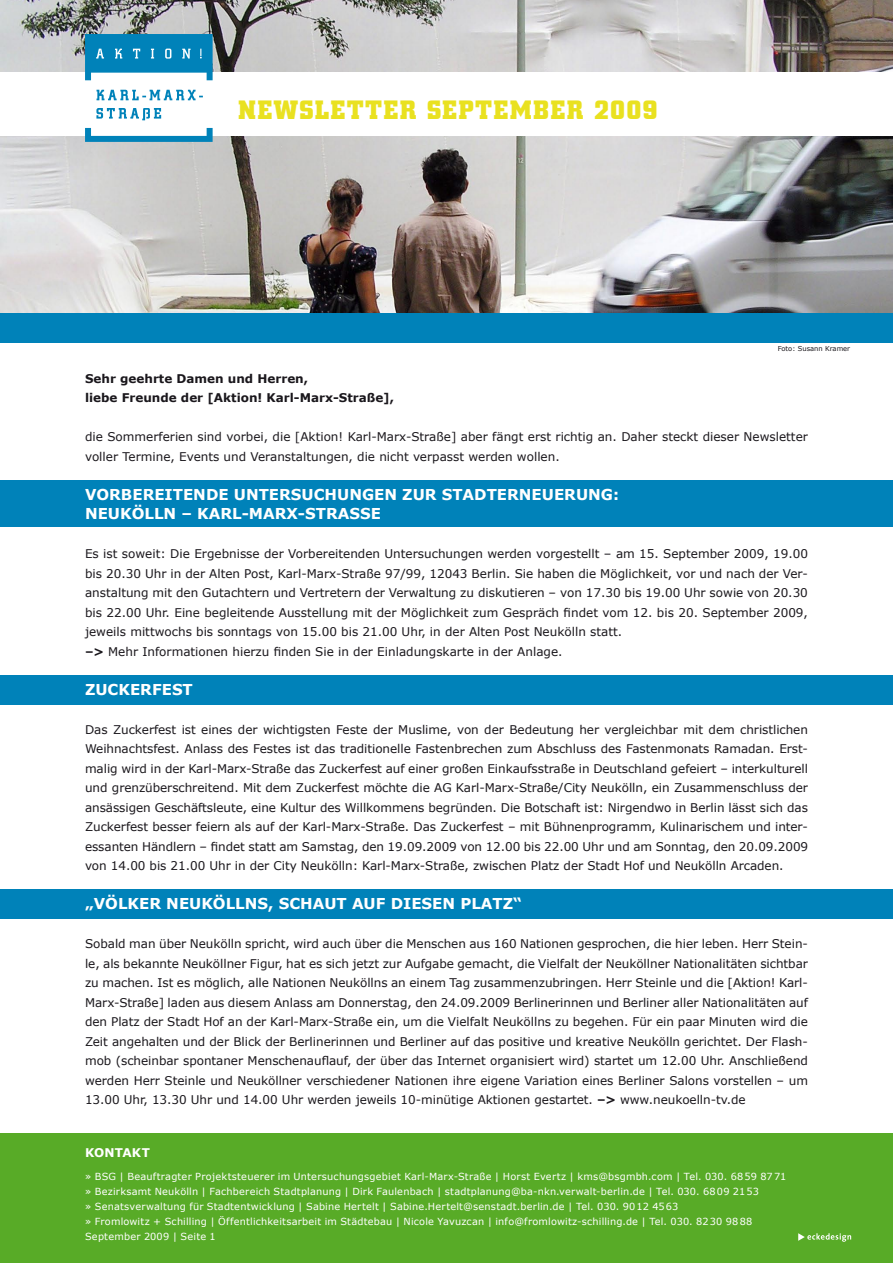
<style>
.page{position:relative;width:893px;height:1263px;background:#fff}
.page>*{position:absolute;margin:0;border:0;box-sizing:border-box;transform-origin:0 0}
.t1{font:27.75px "City Bold FO";letter-spacing:.05em;color:#e9e120}
.t2{font:700 15px/19.5px "Verdana";color:#fff}
.t3{font:12px/19.5px "Verdana";color:#1a171c}
.t4{font:700 12px/19.5px "Verdana";color:#1a171c}
.t5{font:700 12px "Verdana";color:#fff}
.t6{font:9.75px/15px "Verdana";letter-spacing:.02em;color:#fff}
.t7{font:6.75px "Verdana";color:#1a171c}
.s1{font-weight:700}
</style>
<div class="page">
<div style="left:0;top:889px;width:893px;height:30px;background:#0082b9"></div>
<div style="left:0;top:675px;width:893px;height:30px;background:#0082b9"></div>
<img style="left:0;top:0;width:893px;height:313px">
<div style="left:0;top:480px;width:893px;height:46px;background:#0082b9"></div>
<div style="left:0;top:73px;width:893px;height:63px;background:#fff"></div>
<svg style="left:85px;top:34px;width:128px;height:108px"></svg>
<div style="left:0;top:313px;width:893px;height:30px;background:#0082b9"></div>
<div style="left:0;top:1134px;width:893px;height:129px;background:#58ab27"></div>
<svg style="left:798px;top:1233px;width:53px;height:9px"></svg>
<h1 class="t1" style="left:238px;top:94px;width:421px">NEWSLETTER SEPTEMBER 2009</h1>
<p class="t7" style="left:778px;top:344px;width:74px">Foto: Susann Kramer</p>
<p class="t4" style="left:85px;top:369px;width:311px">SEHR GEEHRTE DAMEN UND HERREN,<br>LIEBE FREUNDE DER [AKTION! KARL-MARX-STRAßE],</p>
<p class="t3" style="left:85px;top:427px;width:724px">die Sommerferien sind vorbei, die [Aktion! Karl-Marx-Straße] aber fängt erst richtig an. Daher steckt dieser Newsletter voller Termine, Events und Veranstaltungen, die nicht verpasst werden wollen.</p>
<p class="t2" style="left:85px;top:484px;width:536px">VORBEREITENDE UNTERSUCHU NGEN ZU R STADTERNEU ERU NG:<br>N EUKÖLLN – KARL-MARX-STRASSE</p>
<p class="t3" style="left:85px;top:544px;width:724px">Es ist soweit: Die Ergebnisse der Vorbereitenden Untersuchungen werden vorgestellt – am 15. September 2009, 19.00 bis 20.30 Uhr in der Alten Post, Karl-Marx-Straße 97/99, 12043 Berlin. Sie haben die Möglichkeit, vor und nach der Ver&shy;anstaltung mit den Gutachtern und Vertretern der Verwaltung zu diskutieren – von 17.30 bis 19.00 Uhr sowie von 20.30 bis 22.00 Uhr. Eine begleitende Ausstellung mit der Möglichkeit zum Gespräch findet vom 12. bis 20. September 2009, jeweils mittwochs bis sonntags von 15.00 bis 21.00 Uhr, in der Alten Post Neukölln statt.<br><span class="s1">–&gt;</span> Mehr Informationen hierzu finden Sie in der Einladungskarte in der Anlage.</p>
<p class="t2" style="left:85px;top:679px;width:109px">ZUCKERFEST</p>
<p class="t3" style="left:85px;top:720px;width:725px;text-align:justify">Das Zuckerfest ist eines der wichtigsten Feste der Muslime, von der Bedeutung her vergleichbar mit dem christlichen Weihnachtsfest. Anlass des Festes ist das traditionelle Fastenbrechen zum Abschluss des Fastenmonats Ramadan. Erst&shy;malig wird in der Karl-Marx-Straße das Zuckerfest auf einer großen Einkaufsstraße in Deutschland gefeiert – interkulturell und grenzüberschreitend. Mit dem Zuckerfest möchte die AG Karl-Marx-Straße/City Neukölln, ein Zusammenschluss der ansässigen Geschäftsleute, eine Kultur des Willkommens begründen. Die Botschaft ist: Nirgendwo in Berlin lässt sich das Zuckerfest besser feiern als auf der Karl-Marx-Straße. Das Zuckerfest – mit Bühnenprogramm, Kulinarischem und inter&shy;essanten Händlern – findet statt am Samstag, den 19.09.2009 von 12.00 bis 22.00 Uhr und am Sonntag, den 20.09.2009 von 14.00 bis 21.00 Uhr in der City Neukölln: Karl-Marx-Straße, zwischen Platz der Stadt Hof und Neukölln Arcaden.</p>
<p class="t2" style="left:85px;top:894px;width:228px">„VÖLKER N EUKÖLLNS, SCHAU</p>
<p class="t2" style="left:337px;top:894px;width:28px">T AUF</p>
<p class="t2" style="left:391px;top:894px;width:133px">DIESEN PLATZ“</p>
<p class="t3" style="left:85px;top:934px;width:725px;text-align:justify">Sobald man über Neukölln spricht, wird auch über die Menschen aus 160 Nationen gesprochen, die hier leben. Herr Stein&shy;le, als bekannte Neuköllner Figur, hat es sich jetzt zur Aufgabe gemacht, die Vielfalt der Neuköllner Nationalitäten sichtbar zu machen. Ist es möglich, alle Nationen Neuköllns an einem Tag zusammenzubringen. Herr Steinle und die [Aktion! Karl-Marx-Straße] laden aus diesem Anlass am Donnerstag, den 24.09.2009 Berlinerinnen und Berliner aller Nationalitäten auf den Platz der Stadt Hof an der Karl-Marx-Straße ein, um die Vielfalt Neuköllns zu begehen. Für ein paar Minuten wird die Zeit angehalten und der Blick der Berlinerinnen und Berliner auf das positive und kreative Neukölln gerichtet. Der Flash&shy;mob (scheinbar spontaner Menschenauflauf, der über das Internet organisiert wird) startet um 12.00 Uhr. Anschließend werden Herr Steinle und Neuköllner verschiedener Nationen ihre eigene Variation eines Berliner Salons vorstellen – um 13.00 Uhr, 13.30 Uhr und 14.00 Uhr werden jeweils 10-minütige Aktionen gestartet. <span class="s1">–&gt;</span> www.neukoelln-tv.de</p>
<p class="t5" style="left:85px;top:1145px;width:66px">KONTAKT</p>
<p class="t6" style="left:85px;top:1169px;width:703px">» BSG | Beauftragter Projektsteuerer im Untersuchungsgebiet Karl-Marx-Straße | Horst Evertz | kms@bsgmbh.com | Tel. 030. 6859 8771 » Bezirksamt Neukölln | Fachbereich Stadtplanung | Dirk Faulenbach | stadtplanung@ba-nkn.verwalt-berlin.de | Tel. 030. 6809 2153<br>» Senatsverwaltung für Stadtentwicklung | Sabine Hertelt | Sabine.Hertelt@senstadt.berlin.de | Tel. 030. 9012 4563<br>» Fromlowitz + Schilling | Öffentlichkeitsarbeit im Städtebau | Nicole Yavuzcan | info@fromlowitz-schilling.de | Tel. 030. 8230 9888<br>September 2009 | Seite 1</p>
</div>
